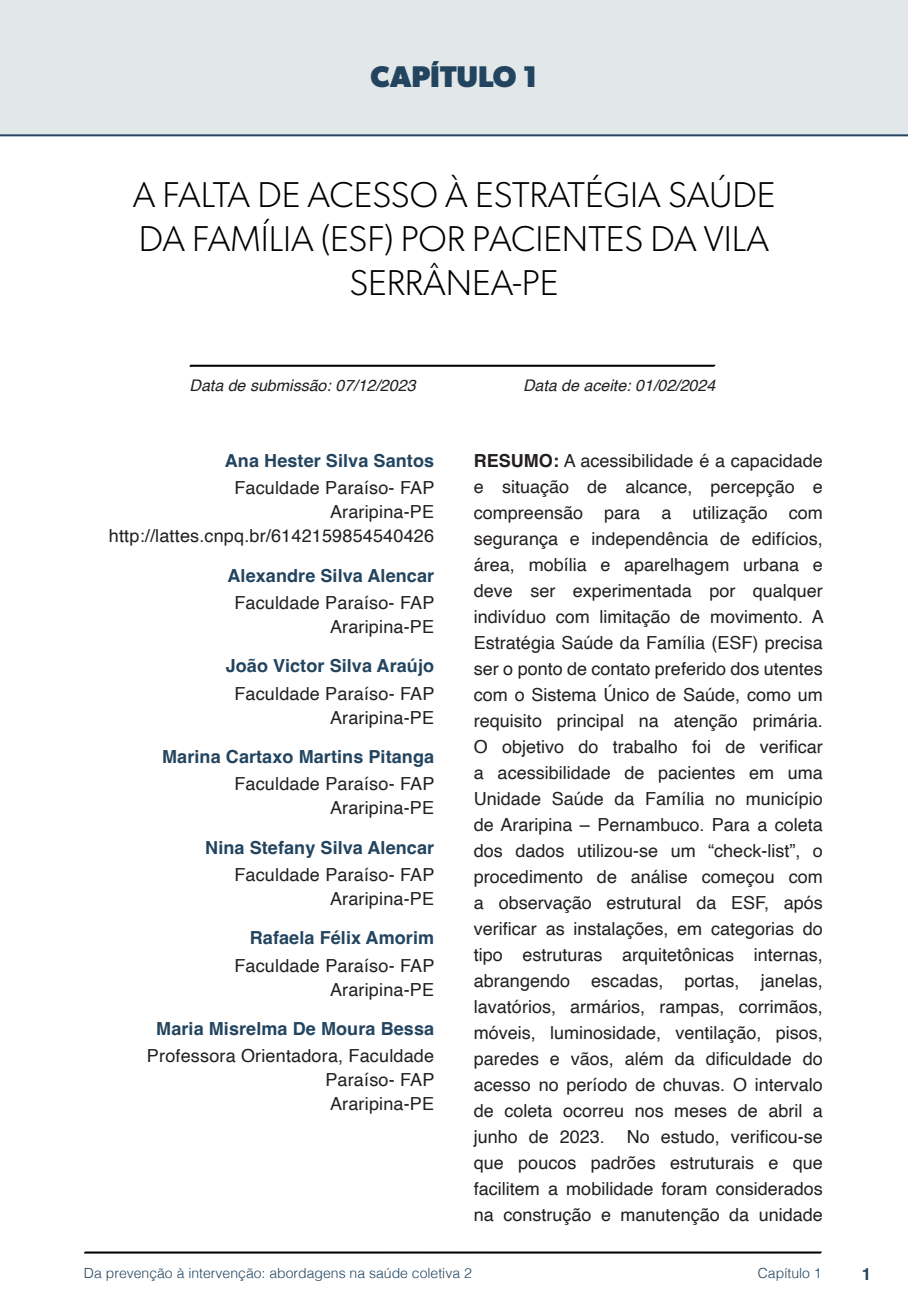
<style>
.page{position:relative;width:908px;height:1304px;background:#fff}
.page>*{position:absolute;margin:0;border:0;box-sizing:border-box;transform-origin:0 0}
.t1{font:300 36px/44px "Gibson";color:#000;text-align:center}
.t2{font:700 30px "Gibson";color:#23445f}
.t3{font:18px/26px "Helvetica";letter-spacing:.01em;color:#231f20;text-align:right}
.t4{font:700 18px "Helvetica";letter-spacing:.005em;color:#23445f}
.t5{font:700 16.8px "Helvetica";color:#23445f}
.t6{font:italic 16px "Helvetica";color:#231f20}
.t7{font:300 14px "Helvetica";color:#23445f}
.s1{font-weight:700}
</style>
<div class="page">
<svg style="left:84px;top:1251px;width:737px;height:3px;background:#515151"></svg>
<div style="left:0;top:0;width:907px;height:136px;background:#e2e7e9"></div>
<svg style="left:189px;top:364px;width:526px;height:3px;background:#4f4f4f"></svg>
<div style="left:64px;top:74px;width:61px;height:54px;background:#e2e7e9"></div>
<h2 class="t2" style="left:370px;top:58px;width:168px">CAPÍTULO 1</h2>
<h1 class="t1" style="left:133px;top:172px;width:644px">A FALTA DE ACESSO À ESTRATÉGIA SAÚDE<br>DA FAMÍLIA (ESF) POR PACIENTES DA VILA<br>SERRÂNEA-PE</h1>
<p class="t6" style="left:189px;top:373px;width:227px">Data de submissão: 07/12/2023</p>
<p class="t6" style="left:523px;top:373px;width:194px">Data de aceite: 01/02/2024</p>
<p class="t4" style="left:225px;top:450px;width:211px">Ana Hester Silva Santos</p>
<p class="t3" style="left:109px;top:477px;width:327px;line-height:24px">Faculdade Paraíso- FAP<br>Araripina-PE http://lattes.cnpq.br/6142159854540426</p>
<p class="t4" style="left:227px;top:564px;width:208px">Alexandre Silva Alencar</p>
<p class="t3" style="left:234px;top:591px;width:201px;line-height:24px">Faculdade Paraíso- FAP<br>Araripina-PE</p>
<p class="t4" style="left:226px;top:655px;width:210px">João Victor Silva Araújo</p>
<p class="t3" style="left:234px;top:682px;width:201px;line-height:24px">Faculdade Paraíso- FAP<br>Araripina-PE</p>
<p class="t4" style="left:162px;top:746px;width:273px">Marina Cartaxo Martins Pitanga</p>
<p class="t3" style="left:234px;top:773px;width:201px;line-height:24px">Faculdade Paraíso- FAP<br>Araripina-PE</p>
<p class="t4" style="left:205px;top:836px;width:230px">Nina Stefany Silva Alencar</p>
<p class="t3" style="left:234px;top:863px;width:201px;line-height:24px">Faculdade Paraíso- FAP<br>Araripina-PE</p>
<p class="t4" style="left:250px;top:927px;width:186px">Rafaela Félix Amorim</p>
<p class="t3" style="left:234px;top:954px;width:201px;line-height:24px">Faculdade Paraíso- FAP<br>Araripina-PE</p>
<p class="t4" style="left:156px;top:1018px;width:279px">Maria Misrelma De Moura Bessa</p>
<p class="t3" style="left:325px;top:1045px;width:111px;line-height:24px;text-align:justify;text-indent:-178px">Professora Orientadora, Faculdade Paraíso- FAP Araripina-PE</p>
<p class="t3" style="left:473px;top:448px;width:351px;text-align:justify"><span class="s1">RESUMO:</span> A acessibilidade é a capacidade e situação de alcance, percepção e compreensão para a utilização com segurança e independência de edifícios, área, mobília e aparelhagem urbana e deve ser experimentada por qualquer indivíduo com limitação de movimento. A Estratégia Saúde da Família (ESF) precisa ser o ponto de contato preferido dos utentes com o Sistema Único de Saúde, como um requisito principal na atenção primária.<br>O objetivo do trabalho foi de verificar a acessibilidade de pacientes em uma Unidade Saúde da Família no município de Araripina – Pernambuco. Para a coleta dos dados utilizou-se um “check-list”, o procedimento de análise começou com a observação estrutural da ESF, após verificar as instalações, em categorias do tipo estruturas arquitetônicas internas, abrangendo escadas, portas, janelas, lavatórios, armários, rampas, corrimãos, móveis, luminosidade, ventilação, pisos, paredes e vãos, além da dificuldade do acesso no período de chuvas. O intervalo de coleta ocorreu nos meses de abril a junho de 2023. No estudo, verificou-se que poucos padrões estruturais e que facilitem a mobilidade foram considerados na construção e manutenção da unidade</p>
<p class="t7" style="left:84px;top:1261px;width:389px">Da prevenção à intervenção: abordagens na saúde coletiva 2</p>
<p class="t7" style="left:757px;top:1261px;width:65px">Capítulo 1</p>
<p class="t5" style="left:861px;top:1264px;width:11px">1</p>
</div>
